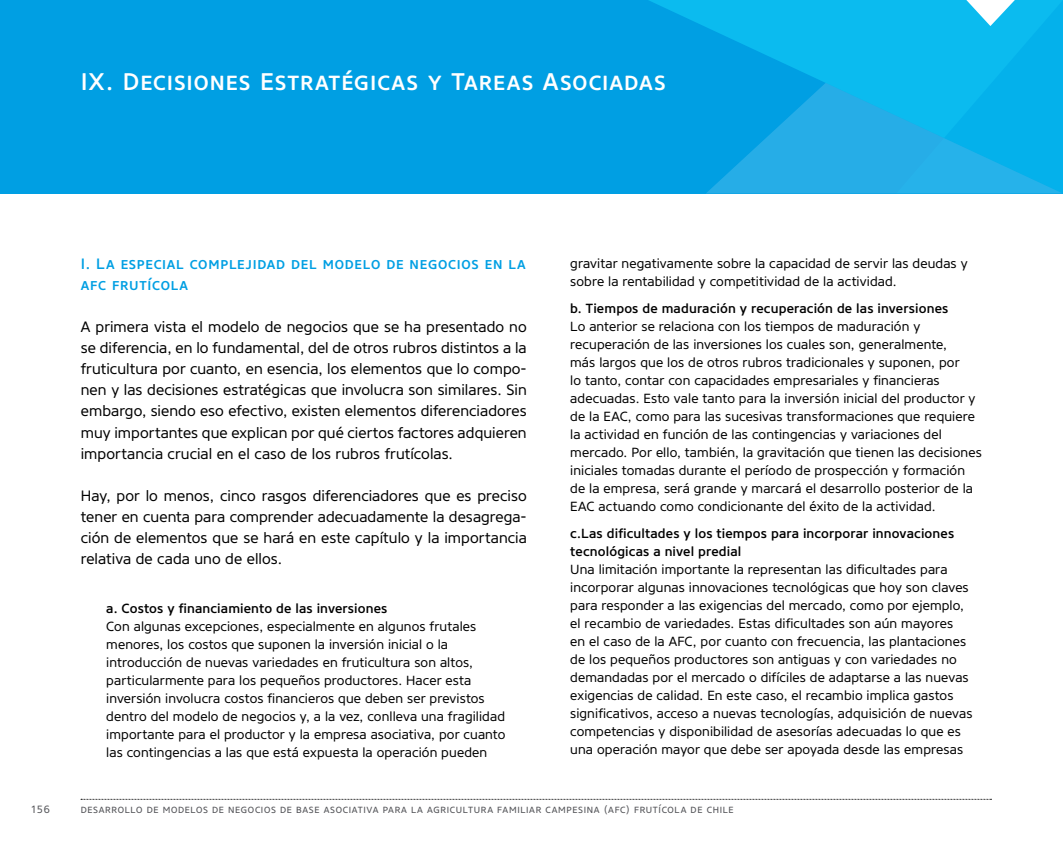
<style>
.page{position:relative;width:1063px;height:851px;background:#fff}
.page>*{position:absolute;margin:0;border:0;box-sizing:border-box;transform-origin:0 0}
.t1{font:500 24px "Core Sans NRSC55";letter-spacing:.04em;color:#fff}
.t2{font:15px/21px "Core Sans NR45";letter-spacing:.005em;color:#000;text-align:justify}
.t3{font:500 15px/21px "Core Sans NRSC55";letter-spacing:.05em;color:#009fe3}
.t4{font:13.2px/18px "Core Sans NR45";letter-spacing:.01em;color:#000}
.t5{font:500 13.2px/18px "Core Sans NR55";letter-spacing:.01em;color:#000}
.t6{font:10.5px "Core Sans NRSC45";letter-spacing:.065em;color:#55565a}
</style>
<div class="page">
<div style="left:0;top:0;width:1063px;height:193px;background:#009fe3"></div>
<svg style="left:649px;top:0;width:247px;height:83px;fill:#0bbbef"></svg>
<svg style="left:707px;top:83px;width:189px;height:110px;fill:#26ade7"></svg>
<svg style="left:896px;top:0;width:167px;height:193px;background:#12b6ec"></svg>
<svg style="left:81px;top:798px;width:910px;height:1px"></svg>
<h1 class="t1" style="left:81px;top:66px;width:586px">IX. Decisiones Estratégicas y Tareas Asociadas</h1>
<p class="t3" style="left:81px;top:254px;width:447px">I. La especial complejidad del modelo de negocios en la afc frutícola</p>
<p class="t2" style="left:81px;top:317px;width:447px">A primera vista el modelo de negocios que se ha presentado no se diferencia, en lo fundamental, del de otros rubros distintos a la fruticultura por cuanto, en esencia, los elementos que lo compo&shy;nen y las decisiones estratégicas que involucra son similares. Sin embargo, siendo eso efectivo, existen elementos diferenciadores muy importantes que explican por qué ciertos factores adquieren importancia crucial en el caso de los rubros frutícolas.</p>
<p class="t2" style="left:81px;top:485px;width:448px">Hay, por lo menos, cinco rasgos diferenciadores que es preciso tener en cuenta para comprender adecuadamente la desagrega&shy;ción de elementos que se hará en este capítulo y la importancia relativa de cada uno de ellos.</p>
<p class="t5" style="left:106px;top:599px;width:283px">a. Costos y financiamiento de las inversiones</p>
<p class="t4" style="left:106px;top:617px;width:401px">Con algunas excepciones, especialmente en algunos frutales menores, los costos que suponen la inversión inicial o la introducción de nuevas variedades en fruticultura son altos, particularmente para los pequeños productores. Hacer esta inversión involucra costos financieros que deben ser previstos dentro del modelo de negocios y, a la vez, conlleva una fragilidad importante para el productor y la empresa asociativa, por cuanto las contingencias a las que está expuesta la operación pueden</p>
<p class="t4" style="left:570px;top:254px;width:399px">gravitar negativamente sobre la capacidad de servir las deudas y sobre la rentabilidad y competitividad de la actividad.</p>
<p class="t5" style="left:570px;top:299px;width:380px">b. Tiempos de maduración y recuperación de las inversiones</p>
<p class="t4" style="left:570px;top:317px;width:413px">Lo anterior se relaciona con los tiempos de maduración y recuperación de las inversiones los cuales son, generalmente,<br>más largos que los de otros rubros tradicionales y suponen, por<br>lo tanto, contar con capacidades empresariales y financieras adecuadas. Esto vale tanto para la inversión inicial del productor y de la EAC, como para las sucesivas transformaciones que requiere la actividad en función de las contingencias y variaciones del mercado. Por ello, también, la gravitación que tienen las decisiones iniciales tomadas durante el período de prospección y formación de la empresa, será grande y marcará el desarrollo posterior de la EAC actuando como condicionante del éxito de la actividad.</p>
<p class="t5" style="left:570px;top:524px;width:386px">c.Las dificultades y los tiempos para incorporar innovaciones tecnológicas a nivel predial</p>
<p class="t4" style="left:570px;top:560px;width:404px">Una limitación importante la representan las dificultades para incorporar algunas innovaciones tecnológicas que hoy son claves para responder a las exigencias del mercado, como por ejemplo, el recambio de variedades. Estas dificultades son aún mayores<br>en el caso de la AFC, por cuanto con frecuencia, las plantaciones de los pequeños productores son antiguas y con variedades no demandadas por el mercado o difíciles de adaptarse a las nuevas exigencias de calidad. En este caso, el recambio implica gastos significativos, acceso a nuevas tecnologías, adquisición de nuevas competencias y disponibilidad de asesorías adecuadas lo que es una operación mayor que debe ser apoyada desde las empresas</p>
<p class="t6" style="left:31px;top:802px;width:20px">156</p>
<p class="t6" style="left:81px;top:802px;width:654px">DESARROLLO DE MODELOS DE NEGOCIOS DE BASE ASOCIATIVA PARA LA AGRICULTURA FAMILIAR CAMPESINA (AFC) FRUTÍCOLA DE CHILE</p>
</div>
